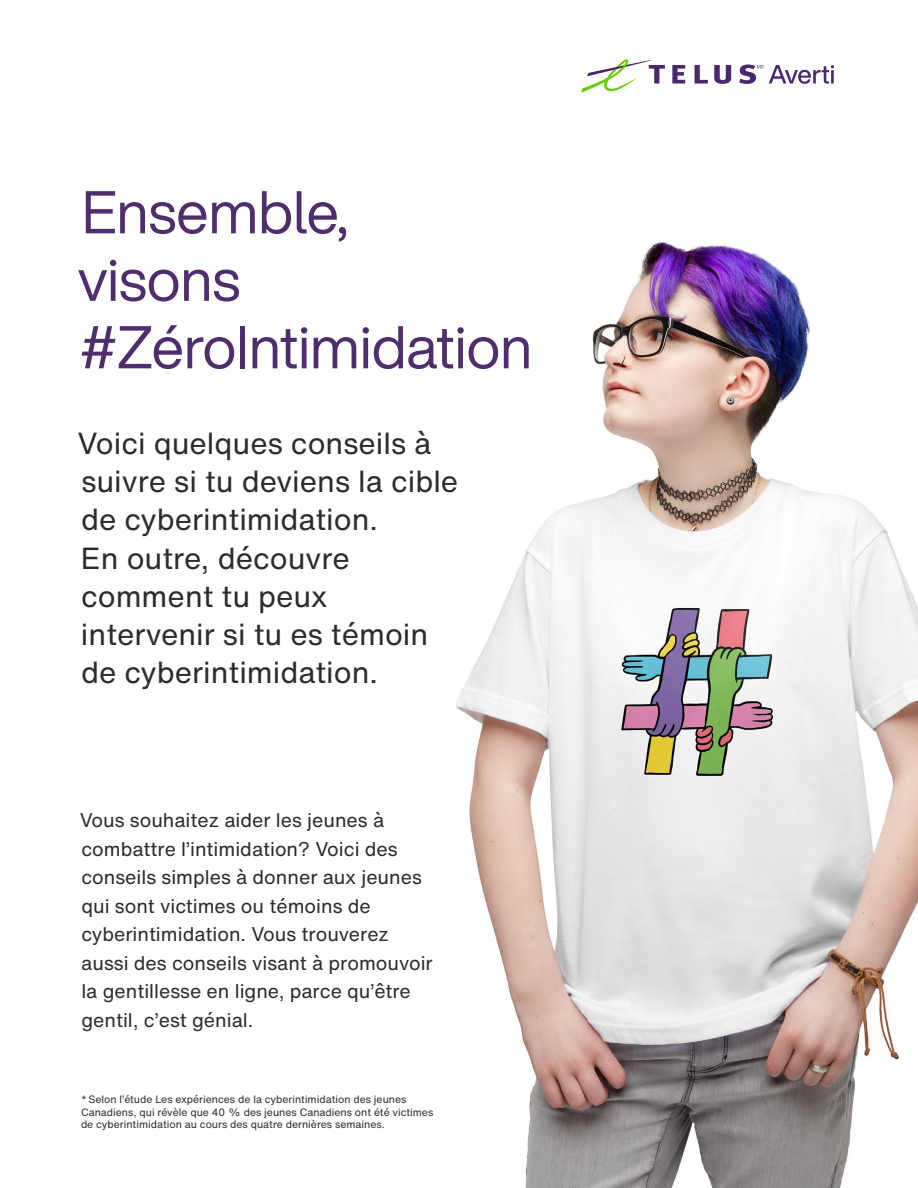
<style>
.page{position:relative;width:918px;height:1188px;background:#fff}
.page>*{position:absolute;margin:0;border:0;box-sizing:border-box;transform-origin:0 0}
.Headline{font:59.25px/67.5px "Helvetica Now Display SA";color:#502d6d}
.Headline-2{font:30px/38.2px "Helvetica Now Text";color:#2a2c2e}
.SubHeadIntro{font:19.5px/28.5px "Helvetica Now Text";color:#2a2c2e}
.Legal{font:10.5px/12.6px "Helvetica Now Text";color:#2a2c2e}
</style>
<div class="page">
<img style="left:456px;top:241px;width:462px;height:947px">
<svg style="left:672px;top:65px;width:13px;height:19px"></svg>
<svg style="left:695px;top:65px;width:13px;height:19px"></svg>
<svg style="left:714px;top:65px;width:17px;height:19px"></svg>
<svg style="left:581px;top:59px;width:84px;height:34px"></svg>
<svg style="left:739px;top:64px;width:95px;height:20px"></svg>
<p class="Headline" style="left:78px;top:178px;width:456px">Ensemble,<br>visons #ZéroIntimidation</p>
<p class="Headline-2" style="left:78px;top:424px;width:382px">Voici quelques conseils à suivre si tu deviens la cible de cyberintimidation.<br>En outre, découvre comment tu peux intervenir si tu es témoin de cyberintimidation.</p>
<p class="SubHeadIntro" style="left:80px;top:806px;width:355px">Vous souhaitez aider les jeunes à combattre l’intimidation? Voici des conseils simples à donner aux jeunes qui sont victimes ou témoins de cyberintimidation. Vous trouverez aussi des conseils visant à promouvoir la gentillesse en ligne, parce qu’être gentil, c’est génial.</p>
<p class="Legal" style="left:81px;top:1093px;width:354px">* Selon l’étude Les expériences de la cyberintimidation des jeunes<br>Canadiens, qui révèle que 40 % des jeunes Canadiens ont été victimes de cyberintimidation au cours des quatre dernières semaines.</p>
</div>
